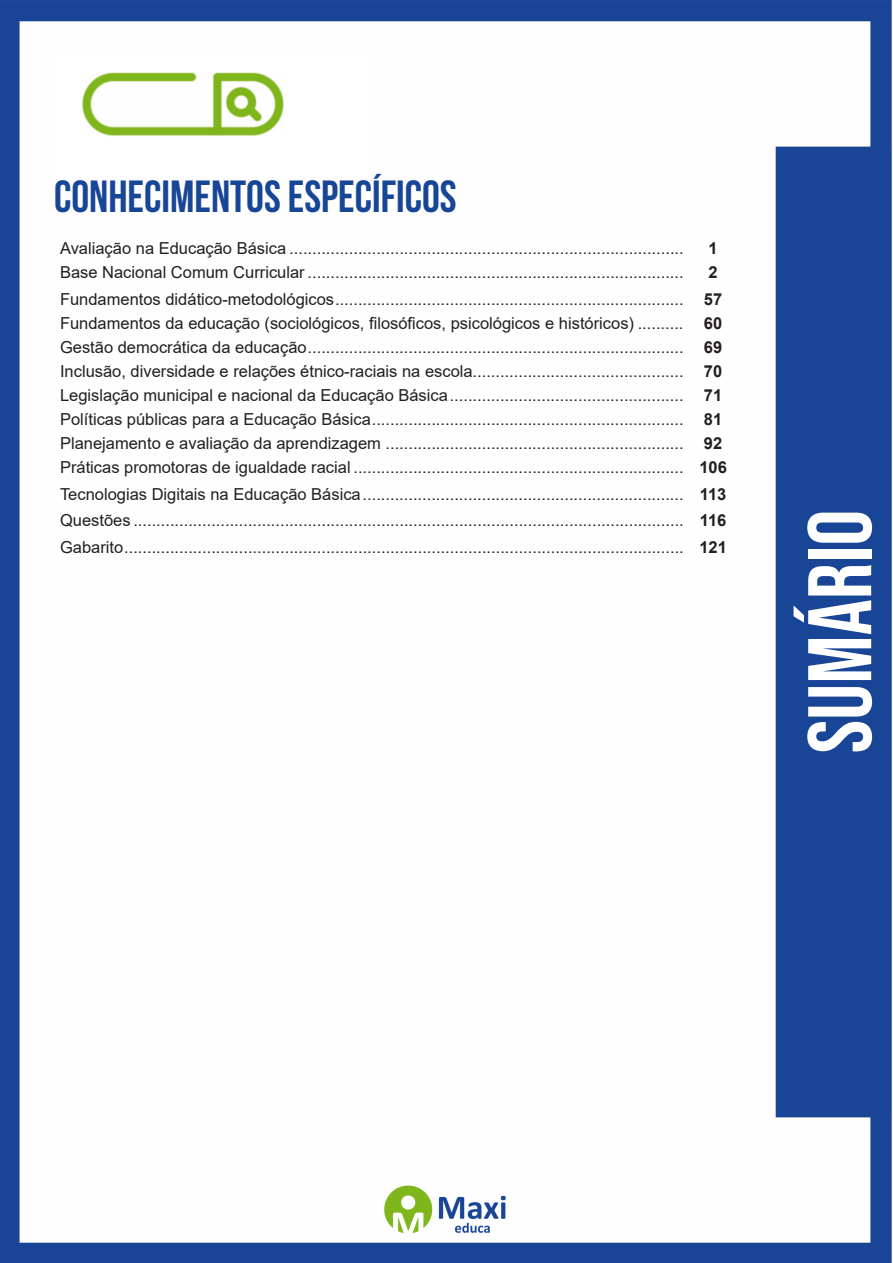
<style>
.page{position:relative;width:893px;height:1263px;background:#fff}
.page>*{position:absolute;margin:0;border:0;box-sizing:border-box;transform-origin:0 0}
.t1{font:90px "Bebas Neue";color:#fff}
.t2{font:700 45px "Bebas Neue";color:#184696}
.ALTERNATIVAS{font:16.5px "Arial";color:#231f20}
.INDICE{font:700 16.5px "Arial";color:#231f20}
.TITULO_DE_LEI{font:700 16.5px "Arial";color:#231f20}
</style>
<div class="page">
<img style="left:0;top:0;width:892px;height:1263px">
<div style="left:53px;top:55px;width:317px;height:121px;background:#fff"></div>
<img style="left:82px;top:72px;width:201px;height:64px">
<p class="t2" style="left:54px;top:172px;width:404px">CONHECIMENTOS ESPECÍFICOS</p>
<p class="ALTERNATIVAS" style="left:60px;top:237px;width:625px">Avaliação na Educação Básica ......................................................................................</p>
<p class="INDICE" style="left:708px;top:236px;width:11px">1</p>
<p class="ALTERNATIVAS" style="left:60px;top:261px;width:625px">Base Nacional Comum Curricular ..................................................................................</p>
<p class="INDICE" style="left:708px;top:261px;width:11px">2</p>
<p class="ALTERNATIVAS" style="left:60px;top:288px;width:625px">Fundamentos didático-metodológicos............................................................................</p>
<p class="INDICE" style="left:704px;top:287px;width:20px">57</p>
<p class="ALTERNATIVAS" style="left:60px;top:312px;width:625px">Fundamentos da educação (sociológicos, filosóficos, psicológicos e históricos) ..........</p>
<p class="INDICE" style="left:704px;top:311px;width:20px">60</p>
<p class="ALTERNATIVAS" style="left:60px;top:336px;width:625px">Gestão democrática da educação..................................................................................</p>
<p class="INDICE" style="left:704px;top:335px;width:20px">69</p>
<p class="ALTERNATIVAS" style="left:60px;top:360px;width:625px">Inclusão, diversidade e relações étnico-raciais na escola..............................................</p>
<p class="INDICE" style="left:704px;top:359px;width:20px">70</p>
<p class="ALTERNATIVAS" style="left:60px;top:384px;width:625px">Legislação municipal e nacional da Educação Básica...................................................</p>
<p class="INDICE" style="left:704px;top:383px;width:20px">71</p>
<p class="ALTERNATIVAS" style="left:60px;top:408px;width:625px">Políticas públicas para a Educação Básica....................................................................</p>
<p class="INDICE" style="left:704px;top:407px;width:20px">81</p>
<p class="ALTERNATIVAS" style="left:60px;top:432px;width:625px">Planejamento e avaliação da aprendizagem .................................................................</p>
<p class="TITULO_DE_LEI" style="left:704px;top:431px;width:20px">92</p>
<p class="ALTERNATIVAS" style="left:60px;top:456px;width:625px">Práticas promotoras de igualdade racial ........................................................................</p>
<p class="INDICE" style="left:699px;top:455px;width:29px">106</p>
<p class="ALTERNATIVAS" style="left:60px;top:482px;width:625px">Tecnologias Digitais na Educação Básica......................................................................</p>
<p class="INDICE" style="left:700px;top:482px;width:28px">113</p>
<p class="ALTERNATIVAS" style="left:60px;top:509px;width:625px">Questões ........................................................................................................................</p>
<p class="INDICE" style="left:700px;top:509px;width:28px">116</p>
<p class="ALTERNATIVAS" style="left:60px;top:536px;width:625px">Gabarito..........................................................................................................................</p>
<p class="INDICE" style="left:699px;top:535px;width:29px">121</p>
<h1 class="t1" style="left:789px;top:753px;width:245px;rotate:-90deg">sumário</h1>
</div>
